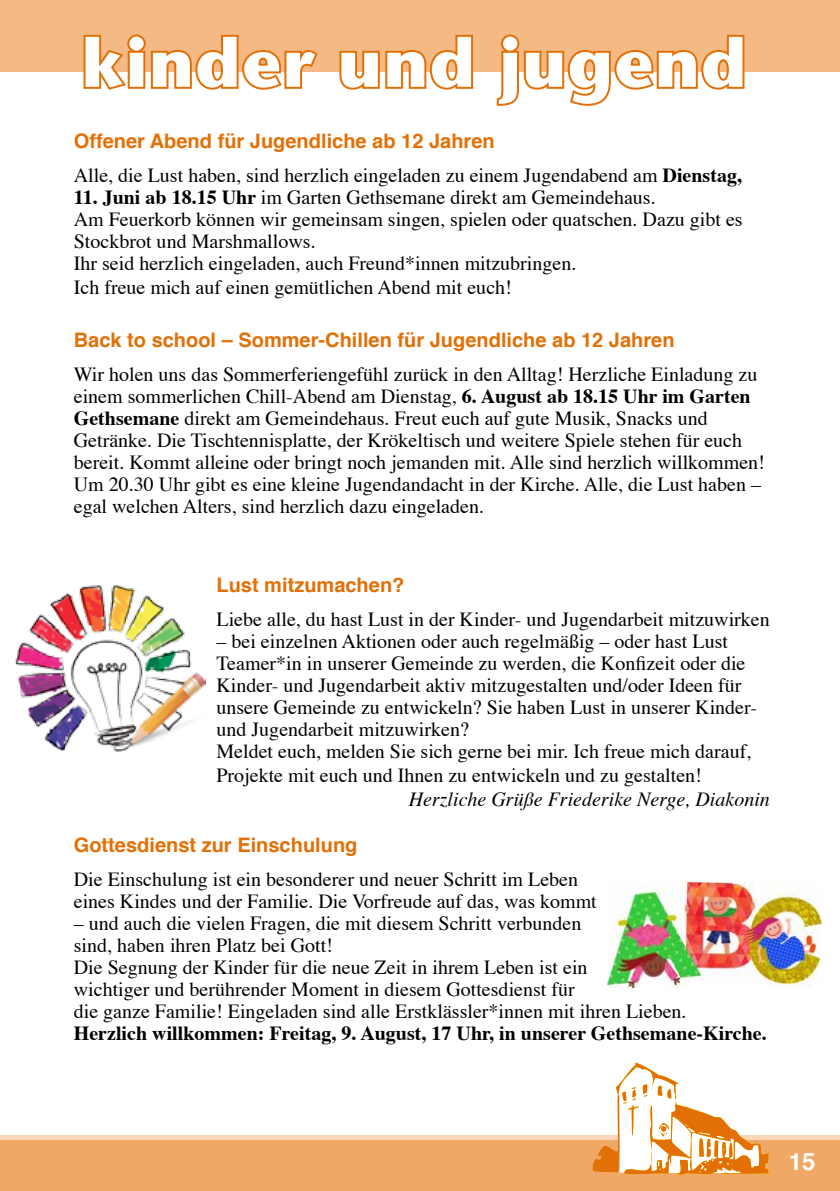
<style>
.page{position:relative;width:840px;height:1191px;background:#fff}
.page>*{position:absolute;margin:0;border:0;box-sizing:border-box;transform-origin:0 0}
.t1{font:700 68px "Stone Sans";letter-spacing:.02em;color:#fff}
.t2{font:700 24px "Helvetica";color:#fff}
.t3{font:20px/22px "Times";color:#000}
.t4{font:700 20px "Helvetica";color:#e37006}
.t5{font:700 20px "Times";color:#000}
.t6{font:italic 20px "Times";color:#000}
.s1{font-weight:700}
</style>
<div class="page">
<div style="left:0;top:0;width:839px;height:72px;background:#f4ba85"></div>
<div style="left:0;top:1137px;width:839px;height:54px;background:#f0a867"></div>
<div style="left:0;top:1135px;width:839px;height:5px;background:#f9d7b8"></div>
<svg style="left:83px;top:34px;width:235px;height:56px"></svg>
<svg style="left:339px;top:34px;width:135px;height:56px"></svg>
<svg style="left:496px;top:34px;width:249px;height:72px"></svg>
<svg style="left:592px;top:1062px;width:176px;height:113px"></svg>
<img style="left:15px;top:585px;width:190px;height:166px">
<img style="left:607px;top:882px;width:214px;height:105px">
<h1 class="t1" style="left:81px;top:22px;width:666px">kinder und jugend</h1>
<p class="t4" style="left:74px;top:125px;width:422px">Offener Abend für Jugendliche ab 12 Jahren</p>
<p class="t3" style="left:74px;top:163px;width:669px">Alle, die Lust haben, sind herzlich eingeladen zu einem Jugendabend am <span class="s1">Dienstag,</span></p>
<p class="t3" style="left:74px;top:185px;width:670px"><span class="s1">11. Juni ab 18.15 Uhr</span> im Garten Gethsemane direkt am Gemeindehaus.<br>Am Feuerkorb können wir gemeinsam singen, spielen oder quatschen. Dazu gibt es Stockbrot und Marshmallows.<br>Ihr seid herzlich eingeladen, auch Freund*innen mitzubringen.</p>
<p class="t3" style="left:74px;top:275px;width:439px">Ich freue mich auf einen gemütlichen Abend mit euch!</p>
<p class="t4" style="left:74px;top:324px;width:602px">Back to school – Sommer-Chillen für Jugendliche ab 12 Jahren</p>
<p class="t3" style="left:74px;top:362px;width:692px">Wir holen uns das Sommerferiengefühl zurück in den Alltag! Herzliche Einladung zu einem sommerlichen Chill-Abend am Dienstag, <span class="s1">6. August ab 18.15 Uhr im Garten Gethsemane</span> direkt am Gemeindehaus. Freut euch auf gute Musik, Snacks und Getränke. Die Tischtennisplatte, der Krökeltisch und weitere Spiele stehen für euch bereit. Kommt alleine oder bringt noch jemanden mit. Alle sind herzlich willkommen!<br>Um 20.30 Uhr gibt es eine kleine Jugendandacht in der Kirche. Alle, die Lust haben – egal welchen Alters, sind herzlich dazu eingeladen.</p>
<p class="t4" style="left:216px;top:568px;width:189px">Lust mitzumachen?</p>
<p class="t3" style="left:216px;top:606px;width:554px">Liebe alle, du hast Lust in der Kinder- und Jugendarbeit mitzuwirken</p>
<p class="t3" style="left:216px;top:628px;width:541px">– bei einzelnen Aktionen oder auch regelmäßig – oder hast Lust Teamer*in in unserer Gemeinde zu werden, die Konfizeit oder die Kinder- und Jugendarbeit aktiv mitzugestalten und/oder Ideen für unsere Gemeinde zu entwickeln? Sie haben Lust in unserer Kinder&shy;und Jugendarbeit mitzuwirken?<br>Meldet euch, melden Sie sich gerne bei mir. Ich freue mich darauf,</p>
<p class="t3" style="left:216px;top:762px;width:486px">Projekte mit euch und Ihnen zu entwickeln und zu gestalten!</p>
<p class="t6" style="left:408px;top:781px;width:362px">Herzliche Grüße Friederike Nerge, Diakonin</p>
<p class="t4" style="left:74px;top:829px;width:285px">Gottesdienst zur Einschulung</p>
<p class="t3" style="left:74px;top:866px;width:524px">Die Einschulung ist ein besonderer und neuer Schritt im Leben eines Kindes und der Familie. Die Vorfreude auf das, was kommt</p>
<p class="t3" style="left:74px;top:910px;width:614px">– und auch die vielen Fragen, die mit diesem Schritt verbunden<br>sind, haben ihren Platz bei Gott!<br>Die Segnung der Kinder für die neue Zeit in ihrem Leben ist ein<br>wichtiger und berührender Moment in diesem Gottesdienst für<br>die ganze Familie! Eingeladen sind alle Erstklässler*innen mit ihren Lieben.</p>
<p class="t5" style="left:74px;top:1014px;width:694px">Herzlich willkommen: Freitag, 9. August, 17 Uhr, in unserer Gethsemane-Kirche.</p>
<p class="t2" style="left:788px;top:1142px;width:28px">15</p>
</div>
